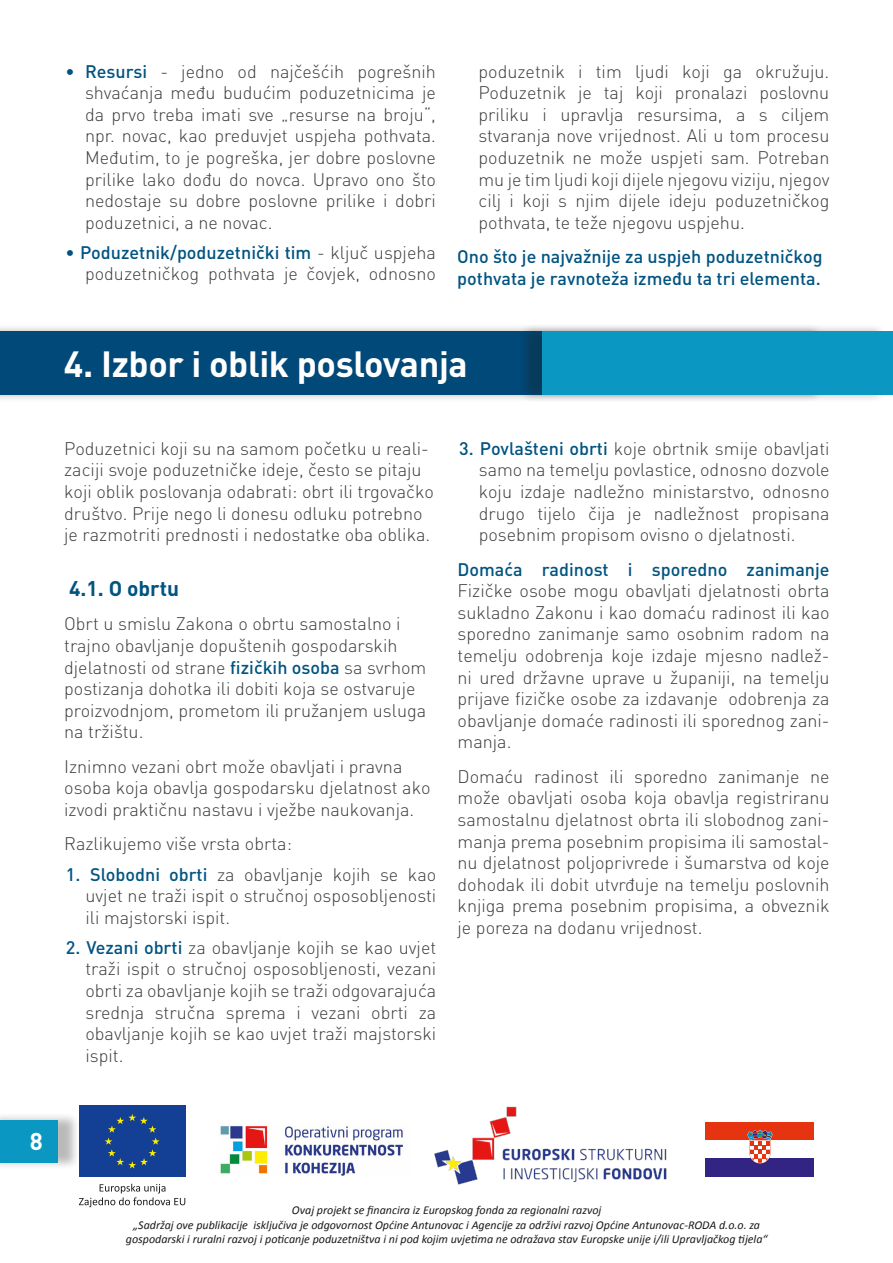
<style>
.page{position:relative;width:893px;height:1263px;background:#fff}
.page>*{position:absolute;margin:0;border:0;box-sizing:border-box;transform-origin:0 0}
.t1{font:700 36px "DIN Pro";letter-spacing:-.01em;color:#fff}
.t2{font:700 24px "DIN Pro";color:#fff}
.t3{font:700 21px "DIN Pro";color:#005481}
.t4{font:300 18px/21.6px "DIN Pro";color:#3b3b3a;text-align:justify}
.t5{font:500 18px/21.6px "DIN Pro";color:#005481}
.t6{font:italic 12px/14.4px "Calibri";color:#1a1a18;text-align:center}
.s1{font-weight:500;color:#005481}
</style>
<div class="page">
<div style="left:0;top:1112px;width:81px;height:59px;background:#1a1a18;opacity:.3"></div>
<div style="left:0;top:1120px;width:58px;height:42px;background:#0a98c2"></div>
<div style="left:79px;top:1105px;width:106px;height:72px;background:#134094"></div>
<svg style="left:105px;top:1114px;width:55px;height:54px"></svg>
<img style="left:434px;top:1106px;width:233px;height:79px">
<img style="left:220px;top:1125px;width:183px;height:50px">
<div style="left:705px;top:1122px;width:109px;height:18px;background:#e63411"></div>
<div style="left:705px;top:1158px;width:109px;height:18px;background:#312483"></div>
<svg style="left:747px;top:1129px;width:26px;height:34px"></svg>
<svg style="left:79px;top:1184px;width:106px;height:23px"></svg>
<div style="left:0;top:323px;width:823px;height:80px;background:#1a1a18;opacity:.3"></div>
<div style="left:0;top:331px;width:830px;height:64px;background:#004978"></div>
<div style="left:519px;top:323px;width:367px;height:80px;background:#1a1a18;opacity:.3"></div>
<div style="left:542px;top:331px;width:351px;height:64px;background:#0a98c2"></div>
<p class="t4" style="left:85px;top:59px;width:352px;text-indent:-19px"><span class="s1">• Resursi</span> - jedno od najčešćih pogrešnih shvaćanja među budućim poduzetnicima je da prvo treba imati sve „resurse na broju“, npr. novac, kao preduvjet uspjeha pothvata.<br>Međutim, to je pogreška, jer dobre poslovne prilike lako dođu do novca. Upravo ono što nedostaje su dobre poslovne prilike i dobri poduzetnici, a ne novac.</p>
<p class="t4" style="left:66px;top:241px;width:372px;text-align:right"><span class="s1">• Poduzetnik/poduzetnički tim</span> - ključ uspjeha poduzetničkog pothvata je čovjek, odnosno</p>
<p class="t4" style="left:478px;top:59px;width:352px">poduzetnik i tim ljudi koji ga okružuju.<br>Poduzetnik je taj koji pronalazi poslovnu priliku i upravlja resursima, a s ciljem stvaranja nove vrijednost. Ali u tom procesu poduzetnik ne može uspjeti sam. Potreban mu je tim ljudi koji dijele njegovu viziju, njegov cilj i koji s njim dijele ideju poduzetničkog pothvata, te teže njegovu uspjehu.</p>
<p class="t5" style="left:457px;top:245px;width:367px">Ono što je najvažnije za uspjeh poduzetničkog pothvata je ravnoteža između ta tri elementa.</p>
<h1 class="t1" style="left:64px;top:340px;width:405px">4. Izbor i oblik poslovanja</h1>
<p class="t4" style="left:64px;top:437px;width:371px;text-align:left">Poduzetnici koji su na samom početku u reali&shy;zaciji svoje poduzetničke ideje, često se pitaju koji oblik poslovanja odabrati: obrt ili trgovačko društvo. Prije nego li donesu odluku potrebno je razmotriti prednosti i nedostatke oba oblika.</p>
<p class="t3" style="left:69px;top:574px;width:112px">4.1. O obrtu</p>
<p class="t4" style="left:64px;top:612px;width:364px;text-align:left">Obrt u smislu Zakona o obrtu samostalno i trajno obavljanje dopuštenih gospodarskih djelatnosti od strane <span class="s1">fizičkih osoba</span> sa svrhom postizanja dohotka ili dobiti koja se ostvaruje proizvodnjom, prometom ili pružanjem usluga na tržištu.</p>
<p class="t4" style="left:64px;top:755px;width:368px;text-align:left">Iznimno vezani obrt može obavljati i pravna osoba koja obavlja gospodarsku djelatnost ako izvodi praktičnu nastavu i vježbe naukovanja.</p>
<p class="t4" style="left:64px;top:832px;width:229px">Razlikujemo više vrsta obrta:</p>
<p class="t4" style="left:85px;top:862px;width:352px;text-indent:-19px"><span class="s1">1. Slobodni obrti</span> za obavljanje kojih se kao uvjet ne traži ispit o stručnoj osposobljenosti ili majstorski ispit.</p>
<p class="t4" style="left:85px;top:936px;width:352px;text-indent:-19px"><span class="s1">2. Vezani obrti</span> za obavljanje kojih se kao uvjet traži ispit o stručnoj osposobljenosti, vezani obrti za obavljanje kojih se traži odgovarajuća srednja stručna sprema i vezani obrti za obavljanje kojih se kao uvjet traži majstorski ispit.</p>
<p class="t4" style="left:479px;top:437px;width:352px;text-indent:-19px"><span class="s1">3. Povlašteni obrti</span> koje obrtnik smije obavljati samo na temelju povlastice, odnosno dozvole koju izdaje nadležno ministarstvo, odnosno drugo tijelo čija je nadležnost propisana posebnim propisom ovisno o djelatnosti.</p>
<p class="t5" style="left:457px;top:557px;width:374px">Domaća radinost i sporedno zanimanje</p>
<p class="t4" style="left:457px;top:579px;width:374px">Fizičke osobe mogu obavljati djelatnosti obrta sukladno Zakonu i kao domaću radinost ili kao sporedno zanimanje samo osobnim radom na temelju odobrenja koje izdaje mjesno nadlež&shy;ni ured državne uprave u županiji, na temelju prijave fizičke osobe za izdavanje odobrenja za obavljanje domaće radinosti ili sporednog zani&shy;manja.</p>
<p class="t4" style="left:457px;top:765px;width:374px">Domaću radinost ili sporedno zanimanje ne može obavljati osoba koja obavlja registriranu samostalnu djelatnost obrta ili slobodnog zani&shy;manja prema posebnim propisima ili samostal&shy;nu djelatnost poljoprivrede i šumarstva od koje dohodak ili dobit utvrđuje na temelju poslovnih knjiga prema posebnim propisima, a obveznik je poreza na dodanu vrijednost.</p>
<h2 class="t2" style="left:30px;top:1125px;width:15px">8</h2>
<p class="t6" style="left:126px;top:1203px;width:643px">Ovaj projekt se financira iz Europskog fonda za regionalni razvoj<br>„Sadržaj ove publikacije isključiva je odgovornost Općine Antunovac i Agencije za održivi razvoj Općine Antunovac-RODA d.o.o. za gospodarski i ruralni razvoj i poticanje poduzetništva i ni pod kojim uvjetima ne odražava stav Europske unije i/ili Upravljačkog tijela“</p>
</div>
